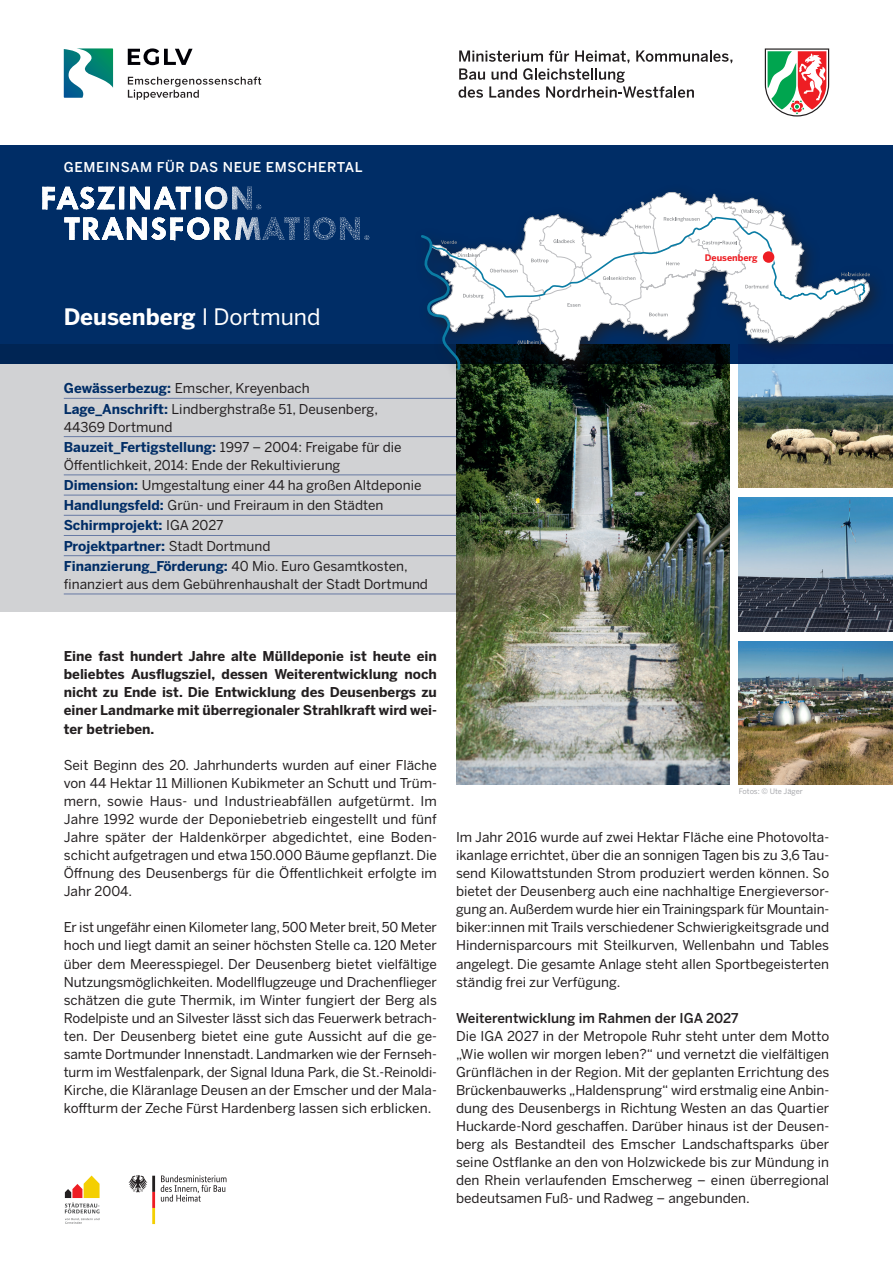
<style>
.page{position:relative;width:893px;height:1263px;background:#fff}
.page>*{position:absolute;margin:0;border:0;box-sizing:border-box;transform-origin:0 0}
.Headline{font:700 22.5px "Benton Sans";color:#fff}
.Fließtext_light{font:13.5px/18px "Benton Sans";letter-spacing:-.01em;color:#231f20;text-align:justify}
.Tabelle{font:13.5px/18px "Benton Sans";color:#231f20}
.Fließtext_bold{font:700 13.5px/18px "Benton Sans";color:#231f20;text-align:justify}
.Tabelle-2{font:700 13.5px "Benton Sans";color:#002d66}
.Fließtext_light-2{font:500 13.5px "Benton Sans";color:#231f20}
.Gemeinsam_für_das{font:500 13.5px "Benton Sans";letter-spacing:.045em;color:#fff}
.Verortung{font:700 9px "Benton Sans";color:#ee1d23}
.Bildnachweis{font:7.5px "Benton Sans";letter-spacing:-.01em;color:#a8a9ad}
.s1{font-weight:400}
.s2{font-weight:700;color:#002d66}
.s3{font-weight:400;color:#231f20}
</style>
<div class="page">
<svg style="left:765px;top:48px;width:64px;height:69px"></svg>
<svg style="left:459px;top:50px;width:273px;height:48px"></svg>
<svg style="left:64px;top:48px;width:49px;height:50px"></svg>
<svg style="left:128px;top:48px;width:65px;height:17px"></svg>
<svg style="left:128px;top:77px;width:133px;height:23px"></svg>
<svg style="left:65px;top:1175px;width:35px;height:49px"></svg>
<svg style="left:161px;top:1175px;width:65px;height:26px"></svg>
<svg style="left:129px;top:1175px;width:26px;height:49px"></svg>
<img style="left:456px;top:385px;width:273px;height:399px">
<img style="left:739px;top:641px;width:154px;height:143px">
<img style="left:739px;top:497px;width:154px;height:134px">
<img style="left:739px;top:364px;width:154px;height:124px">
<div style="left:0;top:344px;width:475px;height:268px;background:#d1d2d4"></div>
<hr style="left:64px;top:398px;width:392px;height:1px;background:#677aa4">
<hr style="left:64px;top:436px;width:392px;height:1px;background:#677aa4">
<hr style="left:64px;top:475px;width:392px;height:1px;background:#677aa4">
<hr style="left:64px;top:495px;width:392px;height:1px;background:#677aa4">
<hr style="left:64px;top:515px;width:392px;height:1px;background:#677aa4">
<hr style="left:64px;top:535px;width:392px;height:1px;background:#677aa4">
<hr style="left:64px;top:555px;width:392px;height:1px;background:#677aa4">
<hr style="left:64px;top:594px;width:392px;height:1px;background:#677aa4">
<div style="left:0;top:145px;width:893px;height:219px;background:#002d66"></div>
<div style="left:413px;top:183px;width:475px;height:202px;background:#231f20;opacity:.75"></div>
<svg style="left:431px;top:192px;width:439px;height:8px"></svg>
<svg style="left:419px;top:200px;width:451px;height:172px"></svg>
<svg style="left:761px;top:250px;width:16px;height:16px"></svg>
<div style="left:763px;top:251px;width:11px;height:12px;background:#ee1d23;border-radius:50%"></div>
<div style="left:704px;top:252px;width:57px;height:14px;background:#fff"></div>
<svg style="left:64px;top:217px;width:305px;height:23px"></svg>
<svg style="left:42px;top:187px;width:82px;height:23px"></svg>
<svg style="left:130px;top:187px;width:131px;height:22px"></svg>
<p class="Gemeinsam_für_das" style="left:64px;top:159px;width:300px">GEMEINSAM FÜR DAS NEUE EMSCHERTAL</p>
<p class="Headline" style="left:64px;top:303px;width:258px">Deusenberg <span class="s1">I Dortmund</span></p>
<p class="Tabelle" style="left:64px;top:379px;width:247px"><span class="s2">Gewässerbezug:</span> Emscher, Kreyenbach</p>
<p class="Tabelle" style="left:64px;top:400px;width:316px"><span class="s2">Lage_Anschrift:</span> Lindberghstraße 51, Deusenberg,<br>44369 Dortmund</p>
<p class="Tabelle" style="left:64px;top:438px;width:339px"><span class="s2">Bauzeit_Fertigstellung:</span> 1997 – 2004: Freigabe für die<br>Öffentlichkeit, 2014: Ende der Rekultivierung</p>
<p class="Tabelle" style="left:64px;top:476px;width:359px"><span class="s2">Dimension:</span> Umgestaltung einer 44 ha großen Altdeponie</p>
<p class="Tabelle" style="left:64px;top:496px;width:321px"><span class="s2">Handlungsfeld:</span> Grün- und Freiraum in den Städten</p>
<p class="Tabelle-2" style="left:64px;top:517px;width:161px">Schirmprojekt: <span class="s3">IGA 2027</span></p>
<p class="Tabelle-2" style="left:64px;top:537px;width:208px">Projektpartner: <span class="s3">Stadt Dortmund</span></p>
<p class="Tabelle" style="left:64px;top:557px;width:366px"><span class="s2">Finanzierung_Förderung:</span> 40 Mio. Euro Gesamtkosten, finanziert aus dem Gebührenhaushalt der Stadt Dortmund</p>
<p class="Verortung" style="left:705px;top:252px;width:54px">Deusenberg</p>
<p class="Fließtext_bold" style="left:64px;top:647px;width:375px">Eine fast hundert Jahre alte Mülldeponie ist heute ein beliebtes Ausflugsziel, dessen Weiterentwicklung noch nicht zu Ende ist. Die Entwicklung des Deusenbergs zu einer Landmarke mit überregionaler Strahlkraft wird wei&shy;ter betrieben.</p>
<p class="Fließtext_light" style="left:64px;top:756px;width:375px">Seit Beginn des 20. Jahrhunderts wurden auf einer Fläche von 44 Hektar 11 Millionen Kubikmeter an Schutt und Trüm&shy;mern, sowie Haus- und Industrieabfällen aufgetürmt. Im Jahre 1992 wurde der Deponiebetrieb eingestellt und fünf Jahre später der Haldenkörper abgedichtet, eine Boden&shy;schicht aufgetragen und etwa 150.000 Bäume gepflanzt. Die Öffnung des Deusenbergs für die Öffentlichkeit erfolgte im Jahr 2004.</p>
<p class="Fließtext_light" style="left:64px;top:918px;width:375px;text-align:left">Er ist ungefähr einen Kilometer lang, 500 Meter breit, 50 Meter hoch und liegt damit an seiner höchsten Stelle ca. 120 Meter über dem Meeresspiegel. Der Deusenberg bietet vielfältige Nutzungsmöglichkeiten. Modellflugzeuge und Drachenflieger schätzen die gute Thermik, im Winter fungiert der Berg als Rodelpiste und an Silvester lässt sich das Feuerwerk betrach&shy;ten. Der Deusenberg bietet eine gute Aussicht auf die ge&shy;samte Dortmunder Innenstadt. Landmarken wie der Fernseh&shy;turm im Westfalenpark, der Signal Iduna Park, die St.-Reinoldi-Kirche, die Kläranlage Deusen an der Emscher und der Mala&shy;koffturm der Zeche Fürst Hardenberg lassen sich erblicken.</p>
<p class="Bildnachweis" style="left:739px;top:786px;width:66px">Fotos: © Ute Jäger</p>
<p class="Fließtext_light" style="left:456px;top:828px;width:375px">Im Jahr 2016 wurde auf zwei Hektar Fläche eine Photovolta&shy;ikanlage errichtet, über die an sonnigen Tagen bis zu 3,6 Tau&shy;send Kilowattstunden Strom produziert werden können. So bietet der Deusenberg auch eine nachhaltige Energieversor&shy;gung an. Außerdem wurde hier ein Trainingspark für Mountain&shy;biker:innen mit Trails verschiedener Schwierigkeitsgrade und Hindernisparcours mit Steilkurven, Wellenbahn und Tables angelegt. Die gesamte Anlage steht allen Sportbegeisterten ständig frei zur Verfügung.</p>
<p class="Fließtext_light-2" style="left:456px;top:1009px;width:284px">Weiterentwicklung im Rahmen der IGA 2027</p>
<p class="Fließtext_light" style="left:456px;top:1027px;width:375px">Die IGA 2027 in der Metropole Ruhr steht unter dem Motto „Wie wollen wir morgen leben?“ und vernetzt die vielfältigen Grünflächen in der Region. Mit der geplanten Errichtung des Brückenbauwerks „Haldensprung“ wird erstmalig eine Anbin&shy;dung des Deusenbergs in Richtung Westen an das Quartier Huckarde-Nord geschaffen. Darüber hinaus ist der Deusen&shy;berg als Bestandteil des Emscher Landschaftsparks über seine Ostflanke an den von Holzwickede bis zur Mündung in den Rhein verlaufenden Emscherweg – einen überregional bedeutsamen Fuß- und Radweg – angebunden.</p>
</div>
